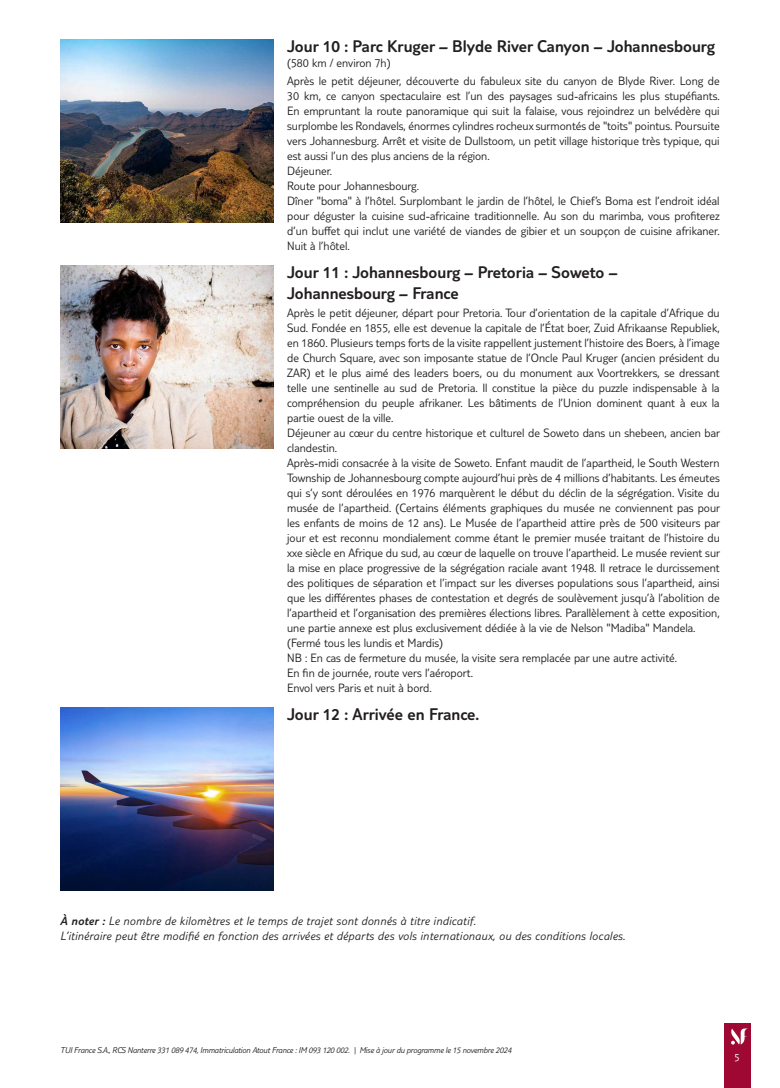
<style>
.page{position:relative;width:780px;height:1088px;background:#fff}
.page>*{position:absolute;margin:0;border:0;box-sizing:border-box;transform-origin:0 0}
.t1{font:300 17.5px/21px "TUI Type";color:#231f20}
.t2{font:300 12.5px/15px "TUI Type";color:#231f20}
.t3{font:italic 300 12.5px/15px "TUI Type";letter-spacing:.02em;color:#231f20}
.t4{font:300 11.25px "TUI Type";color:#fff}
.t5{font:italic 300 8.75px "TUI Type";letter-spacing:-.02em;color:#231f20}
.s1{font-style:inherit}
</style>
<div class="page">
<div style="left:724px;top:1023px;width:26px;height:65px;background:#9e0832"></div>
<svg style="left:731px;top:1028px;width:17px;height:16px"></svg>
<img style="left:60px;top:40px;width:213px;height:182px">
<img style="left:60px;top:266px;width:213px;height:182px">
<img style="left:60px;top:708px;width:213px;height:182px">
<h1 class="t1" style="left:287px;top:35px;width:429px">Jour 10 : Parc Kruger – Blyde River Canyon – Johannesbourg</h1>
<p class="t2" style="left:287px;top:53px;width:434px;line-height:18.5px">(580 km / environ 7h)<br>Après le petit déjeuner, découverte du fabuleux site du canyon de Blyde River. Long de</p>
<p class="t2" style="left:287px;top:88px;width:434px">30 km, ce canyon spectaculaire est l’un des paysages sud-africains les plus stupéfiants.<br>En empruntant la route panoramique qui suit la falaise, vous rejoindrez un belvédère qui surplombe les Rondavels, énormes cylindres rocheux surmontés de "toits" pointus. Poursuite vers Johannesburg. Arrêt et visite de Dullstoom, un petit village historique très typique, qui est aussi l’un des plus anciens de la région.<br>Déjeuner.<br>Route pour Johannesbourg.<br>Dîner "boma" à l’hôtel. Surplombant le jardin de l’hôtel, le Chief’s Boma est l’endroit idéal pour déguster la cuisine sud-africaine traditionnelle. Au son du marimba, vous profiterez d’un buffet qui inclut une variété de viandes de gibier et un soupçon de cuisine afrikaner.<br>Nuit à l’hôtel.</p>
<h1 class="t1" style="left:287px;top:261px;width:332px">Jour 11 : Johannesbourg – Pretoria – Soweto –<br>Johannesbourg – France</h1>
<p class="t2" style="left:287px;top:305px;width:434px">Après le petit déjeuner, départ pour Pretoria. Tour d’orientation de la capitale d’Afrique du Sud. Fondée en 1855, elle est devenue la capitale de l’État boer, Zuid Afrikaanse Republiek, en 1860. Plusieurs temps forts de la visite rappellent justement l’histoire des Boers, à l’image de Church Square, avec son imposante statue de l’Oncle Paul Kruger (ancien président du ZAR) et le plus aimé des leaders boers, ou du monument aux Voortrekkers, se dressant telle une sentinelle au sud de Pretoria. Il constitue la pièce du puzzle indispensable à la compréhension du peuple afrikaner. Les bâtiments de l’Union dominent quant à eux la partie ouest de la ville.<br>Déjeuner au cœur du centre historique et culturel de Soweto dans un shebeen, ancien bar clandestin.<br>Après-midi consacrée à la visite de Soweto. Enfant maudit de l’apartheid, le South Western Township de Johannesbourg compte aujourd’hui près de 4 millions d’habitants. Les émeutes qui s’y sont déroulées en 1976 marquèrent le début du déclin de la ségrégation. Visite du musée de l’apartheid. (Certains éléments graphiques du musée ne conviennent pas pour les enfants de moins de 12 ans). Le Musée de l’apartheid attire près de 500 visiteurs par jour et est reconnu mondialement comme étant le premier musée traitant de l’histoire du xxe siècle en Afrique du sud, au cœur de laquelle on trouve l’apartheid. Le musée revient sur la mise en place progressive de la ségrégation raciale avant 1948. Il retrace le durcissement des politiques de séparation et l’impact sur les diverses populations sous l’apartheid, ainsi que les différentes phases de contestation et degrés de soulèvement jusqu’à l’abolition de l’apartheid et l’organisation des premières élections libres. Parallèlement à cette exposition, une partie annexe est plus exclusivement dédiée à la vie de Nelson "Madiba" Mandela. (Fermé tous les lundis et Mardis)<br>NB : En cas de fermeture du musée, la visite sera remplacée par une autre activité.<br>En fin de journée, route vers l’aéroport.<br>Envol vers Paris et nuit à bord.</p>
<h1 class="t1" style="left:287px;top:703px;width:194px">Jour 12 : Arrivée en France.</h1>
<p class="t3" style="left:60px;top:913px;width:566px"><span class="s1">À noter :</span> Le nombre de kilomètres et le temps de trajet sont donnés à titre indicatif.<br>L’itinéraire peut être modifié en fonction des arrivées et départs des vols internationaux, ou des conditions locales.</p>
<p class="t5" style="left:60px;top:1045px;width:452px">TUI France S.A., RCS Nanterre 331 089 474, Immatriculation Atout France : IM 093 120 002. | Mise à jour du programme le 15 novembre 2024</p>
<p class="t4" style="left:734px;top:1050px;width:7px">5</p>
</div>
